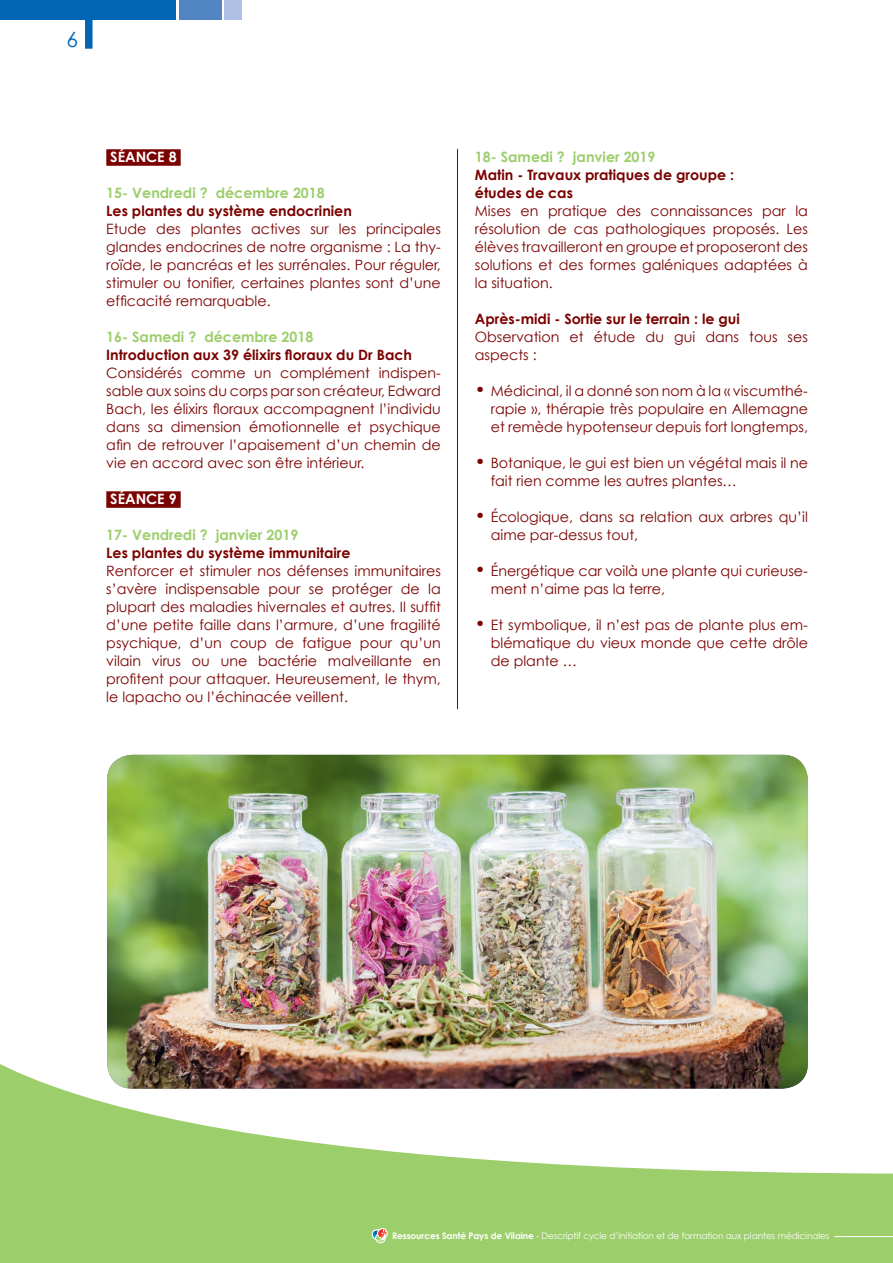
<style>
.page{position:relative;width:893px;height:1263px;background:#fff}
.page>*{position:absolute;margin:0;border:0;box-sizing:border-box;transform-origin:0 0}
.t1{font:21px "Century Gothic";color:#0066b3}
.t2{font:14.25px/18px "Century Gothic";color:#7a0200;text-align:justify}
.t3{font:700 14.25px/18px "Century Gothic";color:#7a0200}
.t4{font:700 14.25px "Century Gothic";color:#9dce6c}
.t5{font:700 14.25px "Century Gothic";color:#fff}
.t6{font:9px "Century Gothic";letter-spacing:-.01em;color:#fff}
.s1{font-size:18px}
.s2{font-weight:700}
</style>
<div class="page">
<svg style="left:0;top:1064px;width:893px;height:199px;fill:#9dce6c"></svg>
<div style="left:0;top:0;width:175px;height:20px;background:#0066b3"></div>
<div style="left:180px;top:0;width:42px;height:20px;background:#5285c4"></div>
<div style="left:224px;top:0;width:17px;height:20px;background:#aec0e3"></div>
<div style="left:85px;top:0;width:8px;height:49px;background:#0066b3"></div>
<svg style="left:372px;top:1228px;width:16px;height:15px"></svg>
<hr style="left:834px;top:1236px;width:59px;height:1px;background:#fff">
<hr style="left:457px;top:149px;width:1px;height:560px;background:#7a0200">
<div style="left:106px;top:149px;width:75px;height:17px;background:#7a0200"></div>
<div style="left:106px;top:491px;width:75px;height:17px;background:#7a0200"></div>
<img style="left:107px;top:755px;width:701px;height:334px">
<h1 class="t1" style="left:66px;top:27px;width:13px">6</h1>
<p class="t5" style="left:110px;top:148px;width:68px">SÉANCE 8</p>
<p class="t4" style="left:106px;top:184px;width:220px">15- Vendredi ? décembre 2018</p>
<p class="t3" style="left:106px;top:201px;width:247px">Les plantes du système endocrinien</p>
<p class="t2" style="left:106px;top:220px;width:336px">Etude des plantes actives sur les principales glandes endocrines de notre organisme : La thy&shy;roïde, le pancréas et les surrénales. Pour réguler, stimuler ou tonifier, certaines plantes sont d’une efficacité remarquable.</p>
<p class="t4" style="left:106px;top:328px;width:209px">16- Samedi ? décembre 2018</p>
<p class="t3" style="left:106px;top:345px;width:307px">Introduction aux 39 élixirs floraux du Dr Bach</p>
<p class="t2" style="left:106px;top:364px;width:336px">Considérés comme un complément indispen&shy;sable aux soins du corps par son créateur, Edward Bach, les élixirs floraux accompagnent l’individu dans sa dimension émotionnelle et psychique afin de retrouver l’apaisement d’un chemin de vie en accord avec son être intérieur.</p>
<p class="t5" style="left:110px;top:490px;width:68px">SÉANCE 9</p>
<p class="t4" style="left:106px;top:526px;width:194px">17- Vendredi ? janvier 2019</p>
<p class="t3" style="left:106px;top:543px;width:246px">Les plantes du système immunitaire</p>
<p class="t2" style="left:106px;top:562px;width:336px">Renforcer et stimuler nos défenses immunitaires s’avère indispensable pour se protéger de la plupart des maladies hivernales et autres. Il suffit d’une petite faille dans l’armure, d’une fragilité psychique, d’un coup de fatigue pour qu’un vilain virus ou une bactérie malveillante en profitent pour attaquer. Heureusement, le thym, le lapacho ou l’échinacée veillent.</p>
<p class="t4" style="left:475px;top:148px;width:182px">18- Samedi ? janvier 2019</p>
<p class="t3" style="left:475px;top:165px;width:261px">Matin - Travaux pratiques de groupe : études de cas</p>
<p class="t2" style="left:475px;top:202px;width:335px">Mises en pratique des connaissances par la résolution de cas pathologiques proposés. Les élèves travailleront en groupe et proposeront des solutions et des formes galéniques adaptées à la situation.</p>
<p class="t3" style="left:475px;top:309px;width:267px">Après-midi - Sortie sur le terrain : le gui</p>
<p class="t2" style="left:475px;top:328px;width:335px">Observation et étude du gui dans tous ses aspects :</p>
<p class="t2" style="left:491px;top:382px;width:319px;text-indent:-16px"><span class="s1">•</span> Médicinal, il a donné son nom à la « viscumthé&shy;rapie », thérapie très populaire en Allemagne et remède hypotenseur depuis fort longtemps,</p>
<p class="t2" style="left:491px;top:454px;width:319px;text-indent:-16px"><span class="s1">•</span> Botanique, le gui est bien un végétal mais il ne fait rien comme les autres plantes…</p>
<p class="t2" style="left:491px;top:508px;width:319px;text-indent:-16px"><span class="s1">•</span> Écologique, dans sa relation aux arbres qu’il aime par-dessus tout,</p>
<p class="t2" style="left:491px;top:562px;width:319px;text-indent:-16px"><span class="s1">•</span> Énergétique car voilà une plante qui curieuse&shy;ment n’aime pas la terre,</p>
<p class="t2" style="left:491px;top:616px;width:319px;text-indent:-16px"><span class="s1">•</span> Et symbolique, il n’est pas de plante plus em&shy;blématique du vieux monde que cette drôle de plante …</p>
<p class="t6" style="left:392px;top:1230px;width:439px"><span class="s2">Ressources Santé Pays de Vilaine</span> - Descriptif cycle d’initiation et de formation aux plantes médicinales</p>
</div>
